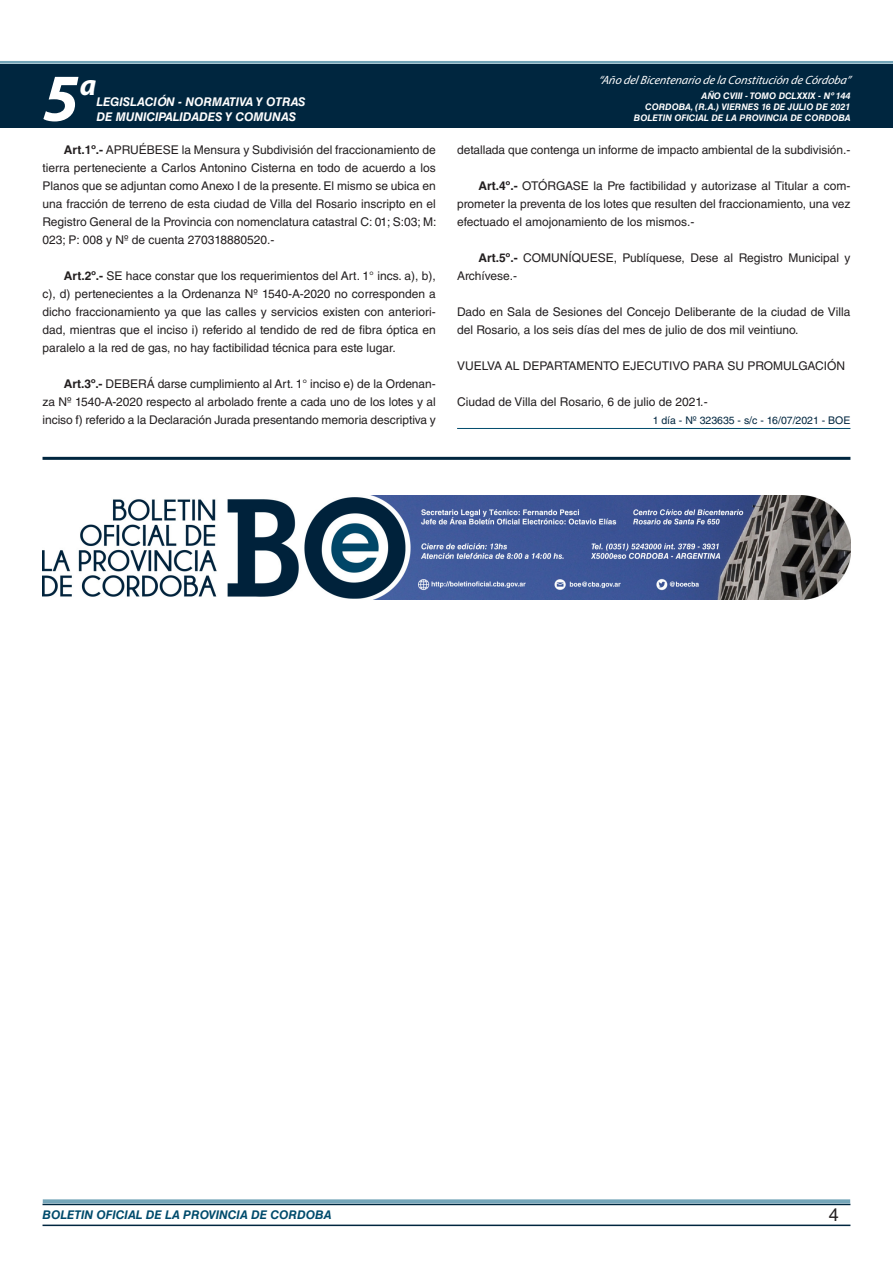
<style>
.page{position:relative;width:893px;height:1263px;background:#fff}
.page>*{position:absolute;margin:0;border:0;box-sizing:border-box;transform-origin:0 0}
.t1{font:italic 700 67.5px "Myriad Pro";color:#fff}
.t2{font:italic 700 30px "Myriad Pro";color:#fff}
.t3{font:18px "Helvetica LT Std";color:#231f20}
.BASE{font:12px/18px "Helvetica LT Std";color:#231f20;text-align:justify}
.t4{font:italic 700 12px "Helvetica LT Std";color:#fff}
.t5{font:italic 12px "Myriad Pro";color:#fff}
.t6{font:italic 700 12px "Helvetica LT Std";color:#004b6c}
.FECHA_DE_VENCIMIENTO{font:10.5px "Helvetica LT Std";color:#00263f}
.t7{font:italic 700 9px/10.8px "Helvetica LT Std";color:#fff;text-align:right}
.s1{font-weight:700}
</style>
<div class="page">
<div style="left:0;top:61px;width:893px;height:6px;background:#fff;opacity:.75"></div>
<div style="left:0;top:64px;width:893px;height:64px;background:#00263f"></div>
<hr style="left:43px;top:1224px;width:807px;height:2px;background:#00263f">
<div style="left:42px;top:1198px;width:809px;height:8px;background:#fff;opacity:.75"></div>
<hr style="left:457px;top:428px;width:393px;height:1px;background:#004b6c">
<hr style="left:43px;top:457px;width:807px;height:3px;background:#00263f">
<img style="left:43px;top:496px;width:807px;height:103px">
<h1 class="t1" style="left:43px;top:54px;width:38px">5</h1>
<h2 class="t2" style="left:80px;top:66px;width:18px">a</h2>
<p class="t4" style="left:96px;top:95px;width:211px">LEGISLACIÓN - NORMATIVA Y OTRAS</p>
<p class="t4" style="left:96px;top:109px;width:201px">DE MUNICIPALIDADES Y COMUNAS</p>
<p class="t5" style="left:598px;top:72px;width:254px">“Año delBicentenario de la Constitución de Córdoba”</p>
<p class="t7" style="left:634px;top:91px;width:218px">AÑO CVIII - TOMO DCLXXIX - Nº 144<br>CORDOBA, (R.A.) VIERNES 16 DE JULIO DE 2021<br>BOLETIN OFICIAL DE LA PROVINCIA DE CORDOBA</p>
<p class="BASE" style="left:43px;top:141px;width:395px;text-indent:21px"><span class="s1">Art.1º.-</span> APRUÉBESE la Mensura y Subdivisión del fraccionamiento de tierra perteneciente a Carlos Antonino Cisterna en todo de acuerdo a los Planos que se adjuntan como Anexo I de la presente. El mismo se ubica en una fracción de terreno de esta ciudad de Villa del Rosario inscripto en el Registro General de la Provincia con nomenclatura catastral C: 01; S:03; M:<br>023; P: 008 y Nº de cuenta 270318880520.-</p>
<p class="BASE" style="left:43px;top:267px;width:395px;text-indent:21px"><span class="s1">Art.2º.-</span> SE hace constar que los requerimientos del Art. 1° incs. a), b), c), d) pertenecientes a la Ordenanza Nº 1540-A-2020 no corresponden a dicho fraccionamiento ya que las calles y servicios existen con anteriori&shy;dad, mientras que el inciso i) referido al tendido de red de fibra óptica en paralelo a la red de gas, no hay factibilidad técnica para este lugar.</p>
<p class="BASE" style="left:43px;top:375px;width:395px;text-indent:21px"><span class="s1">Art.3º.-</span> DEBERÁ darse cumplimiento al Art. 1° inciso e) de la Ordenan&shy;za Nº 1540-A-2020 respecto al arbolado frente a cada uno de los lotes y al inciso f) referido a la Declaración Jurada presentando memoria descriptiva y</p>
<p class="BASE" style="left:457px;top:141px;width:395px">detallada que contenga un informe de impacto ambiental de la subdivisión.-</p>
<p class="BASE" style="left:457px;top:177px;width:395px;text-indent:21px"><span class="s1">Art.4º.-</span> OTÓRGASE la Pre factibilidad y autorizase al Titular a com&shy;prometer la preventa de los lotes que resulten del fraccionamiento, una vez efectuado el amojonamiento de los mismos.-</p>
<p class="BASE" style="left:457px;top:249px;width:395px;text-indent:21px"><span class="s1">Art.5º.-</span> COMUNÍQUESE, Publíquese, Dese al Registro Municipal y<br>Archívese.-</p>
<p class="BASE" style="left:457px;top:303px;width:395px">Dado en Sala de Sesiones del Concejo Deliberante de la ciudad de Villa del Rosario, a los seis días del mes de julio de dos mil veintiuno.</p>
<p class="BASE" style="left:457px;top:357px;width:390px">VUELVA AL DEPARTAMENTO EJECUTIVO PARA SU PROMULGACIÓN</p>
<p class="BASE" style="left:457px;top:393px;width:252px">Ciudad de Villa del Rosario, 6 de julio de 2021.-</p>
<p class="FECHA_DE_VENCIMIENTO" style="left:653px;top:414px;width:199px">1 día - Nº 323635 - s/c - 16/07/2021 - BOE</p>
<p class="t6" style="left:43px;top:1208px;width:290px">BOLETIN OFICIAL DE LA PROVINCIA DE CORDOBA</p>
<h3 class="t3" style="left:829px;top:1204px;width:12px">4</h3>
</div>
